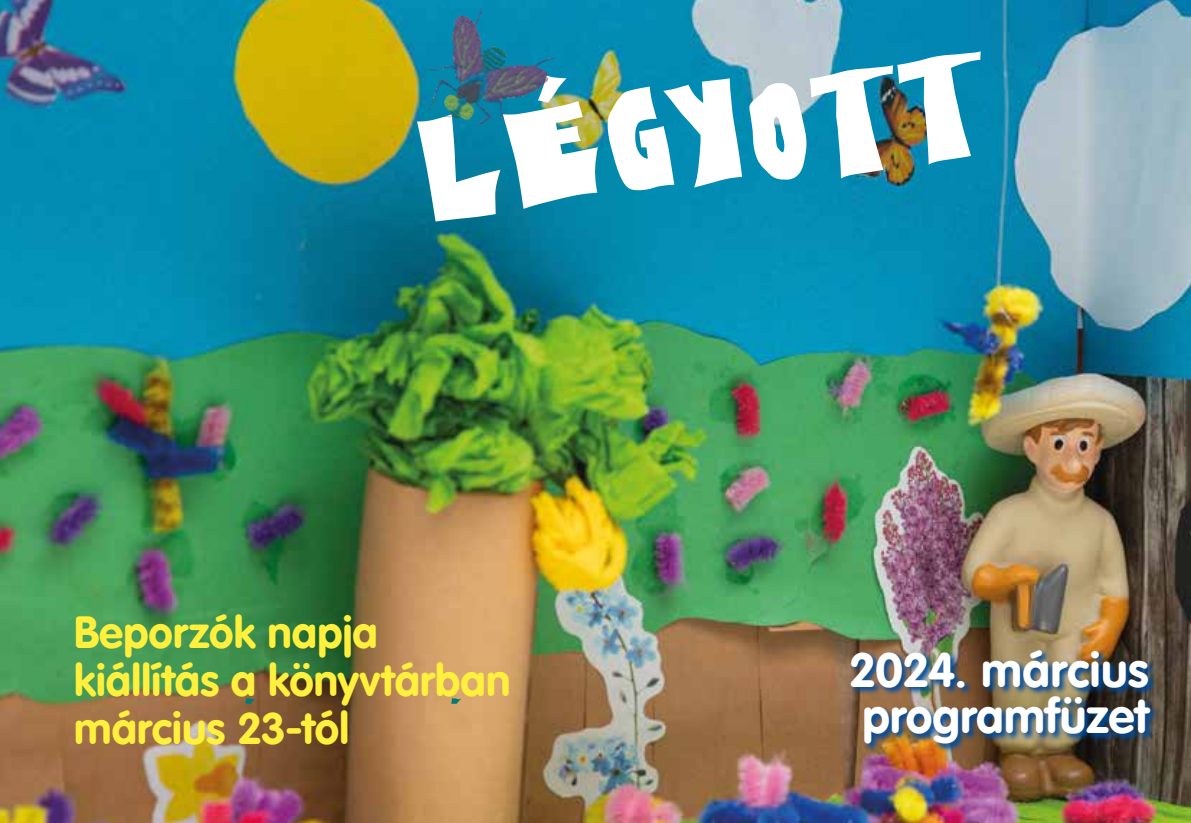
<style>
.page{position:relative;width:1191px;height:823px;background:#fff}
.page>*{position:absolute;margin:0;border:0;box-sizing:border-box;transform-origin:0 0}
.t1{font:167.2px "Nightmare AOE";color:#fff;scale:1.11 1}
.t2{font:700 48px/46px "VAG Rounded H";color:#fff}
.t3{font:700 44px/48px "VAG Rounded H";color:#fff03e}
</style>
<div class="page">
<img style="left:0;top:0;width:1191px;height:822px">
<img style="left:849px;top:648px;width:310px;height:104px">
<svg style="left:245px;top:697px;width:10px;height:6px"></svg>
<svg style="left:451px;top:697px;width:10px;height:6px"></svg>
<img style="left:423px;top:7px;width:132px;height:127px">
<h1 class="t1" style="left:411px;top:80px;width:507px;rotate:-9deg">LÉGYOTT</h1>
<p class="t3" style="left:74px;top:607px;width:438px">Beporzók napja kiállítás a könyvtárban március 23-tól</p>
<p class="t2" style="left:848px;top:646px;width:301px">2024. március programfüzet</p>
</div>
